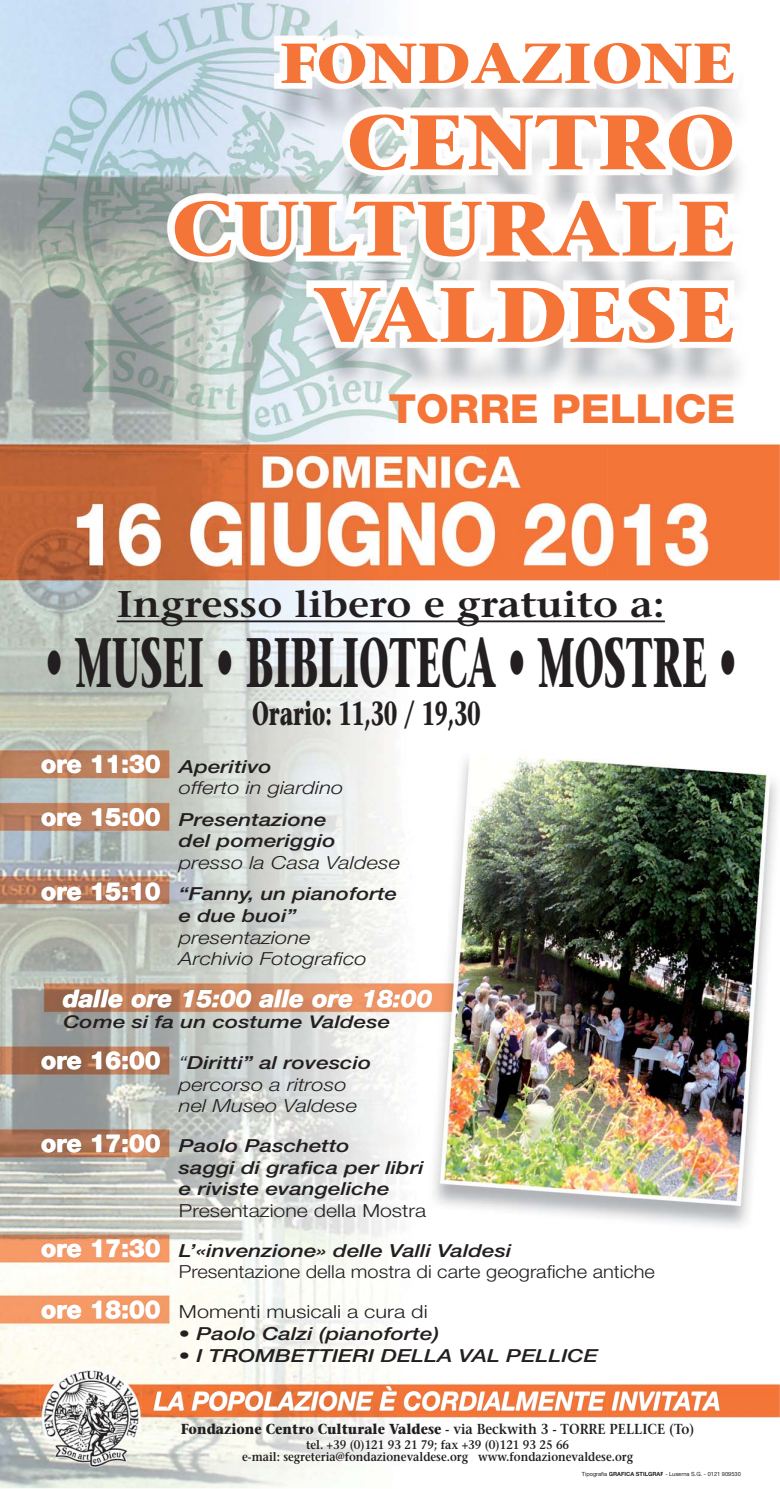
<style>
.page{position:relative;width:780px;height:1489px;background:#fff}
.page>*{position:absolute;margin:0;border:0;box-sizing:border-box;transform-origin:0 0}
.t1{font:700 76.88px/86.2px "Stone Serif";color:#f47537;text-align:right;scale:1.11 1}
.t2{font:700 69.75px "Stone Serif";color:#231f20;scale:.52 1}
.t3{font:700 56.25px "Stone Serif";color:#f47537;scale:1.11 1}
.t4{font:800 40px "Helvetica Neue";color:#f47537;scale:1.05 1}
.t5{font:600 37.12px "Stone Serif";color:#231f20;scale:1.1 1}
.t6{font:700 33.38px "Stone Serif";color:#231f20;scale:.62 1}
.t7{font:italic 700 25.88px "Helvetica Neue";color:#fff;scale:.96 1}
.t8{font:italic 800 24.38px "Helvetica Neue";color:#fff}
.t9{font:italic 500 18px/21.6px "Helvetica Neue";color:#231f20;scale:1.25 1}
.t10{font:italic 300 18px/21.6px "Helvetica Neue";color:#231f20;scale:1.22 1}
.t11{font:300 18px/21.6px "Helvetica Neue";color:#231f20;scale:1.11 1}
.t12{font:italic 300 18px/21.6px "Helvetica Neue";color:#231f20;scale:1.25 1}
.t13{font:300 18px "Helvetica Neue";color:#231f20;scale:1.2 1}
.t14{font:300 18px "Helvetica Neue";color:#231f20;scale:1.18 1}
.t15{font:italic 500 18px "Helvetica Neue";color:#231f20;scale:1.23 1}
.t16{font:italic 500 17.5px "Helvetica Neue";color:#231f20;scale:1.28 1}
.t17{font:700 14.5px "Stone Serif";color:#231f20;scale:.9 1}
.t18{font:600 12.38px/12.5px "Stone Serif";color:#231f20;text-align:center;scale:.9 1}
.t19{font:5.62px "Helvetica Neue";color:#231f20}
.s1{font-weight:800;font-style:normal;font-size:25px;color:#fff}
.s2{font-weight:500}
.s3{font-weight:800;font-size:25px;color:#fff}
.s4{font-weight:500;font-style:italic}
.s5{font-weight:300;font-style:normal}
.s6{font-weight:600}
.s7{font-weight:700}
</style>
<div class="page">
<img style="left:0;top:0;width:779px;height:1487px">
<hr style="left:117px;top:620px;width:548px;height:2px;background:#231f20">
<img style="left:582px;top:1471px;width:25px;height:5px">
<img style="left:609px;top:1471px;width:131px;height:4px">
<h3 class="t3" style="left:279px;top:42px;width:412px">FONDAZIONE</h3>
<h1 class="t1" style="left:171px;top:107px;width:509px">CENTRO<br>CULTURALE<br>VALDESE</h1>
<h3 class="t4" style="left:389px;top:394px;width:331px">TORRE PELLICE</h3>
<h3 class="t5" style="left:117px;top:589px;width:500px">Ingresso libero e gratuito a:</h3>
<h2 class="t2" style="left:45px;top:635px;width:1332px">• MUSEI • BIBLIOTECA • MOSTRE •</h2>
<h3 class="t6" style="left:252px;top:700px;width:370px">Orario: 11,30 / 19,30</h3>
<p class="t10" style="left:179px;top:757px;width:136px;text-indent:-138px"><span class="s1">ore 11:30</span> <span class="s2">Aperitivo<br></span>offerto in giardino</p>
<p class="t9" style="left:179px;top:810px;width:127px;text-indent:-138px"><span class="s1">ore 15:00</span> Presentazione del pomeriggio</p>
<p class="t10" style="left:41px;top:848px;width:295px;line-height:31.6px;text-align:right">presso la Casa Valdese<br><span class="s1">ore 15:10</span> <span class="s2">“Fanny, un pianoforte</span></p>
<p class="t15" style="left:179px;top:909px;width:97px">e due buoi”</p>
<p class="t10" style="left:179px;top:928px;width:155px">presentazione<br>Archivio Fotografico</p>
<h3 class="t8" style="left:63px;top:989px;width:371px">dalle ore 15:00 alle ore 18:00</h3>
<p class="t16" style="left:63px;top:1015px;width:257px">Come si fa un costume Valdese</p>
<p class="t12" style="left:179px;top:1053px;width:156px;text-indent:-138px"><span class="s1">ore 16:00</span> “<span class="s2">Diritti” al rovescio </span>percorso a ritroso nel Museo Valdese</p>
<p class="t9" style="left:179px;top:1136px;width:197px;text-indent:-137px"><span class="s1">ore 17:00</span> Paolo Paschetto<br>saggi di grafica per libri e riviste evangeliche</p>
<p class="t14" style="left:179px;top:1203px;width:211px">Presentazione della Mostra</p>
<p class="t11" style="left:179px;top:1241px;width:430px;text-indent:-138px"><span class="s3">ore 17:30</span> <span class="s4">L’«invenzione» delle Valli Valdesi<br></span>Presentazione della mostra di carte geografiche antiche</p>
<p class="t13" style="left:41px;top:1305px;width:323px"><span class="s3">ore 18:00</span> Momenti musicali a cura di</p>
<p class="t9" style="left:179px;top:1324px;width:210px"><span class="s5">•</span> Paolo Calzi (pianoforte)</p>
<p class="t9" style="left:179px;top:1345px;width:337px"><span class="s5">•</span> I TROMBETTIERI DELLA VAL PELLICE</p>
<h3 class="t7" style="left:154px;top:1391px;width:591px">LA POPOLAZIONE È CORDIALMENTE INVITATA</h3>
<p class="t17" style="left:181px;top:1423px;width:572px">Fondazione Centro Culturale Valdese <span class="s6">- via Beckwith 3 - TORRE PELLICE (To)</span></p>
<p class="t18" style="left:242px;top:1439px;width:436px">tel. +39 (0)121 93 21 79; fax +39 (0)121 93 25 66<br>e-mail: segreteria@fondazionevaldese.org www.fondazionevaldese.org</p>
<p class="t19" style="left:582px;top:1471px;width:160px">Tipografia <span class="s7">GRAFICA STILGRAF</span> - Luserna S.G. - 0121 909530</p>
</div>
